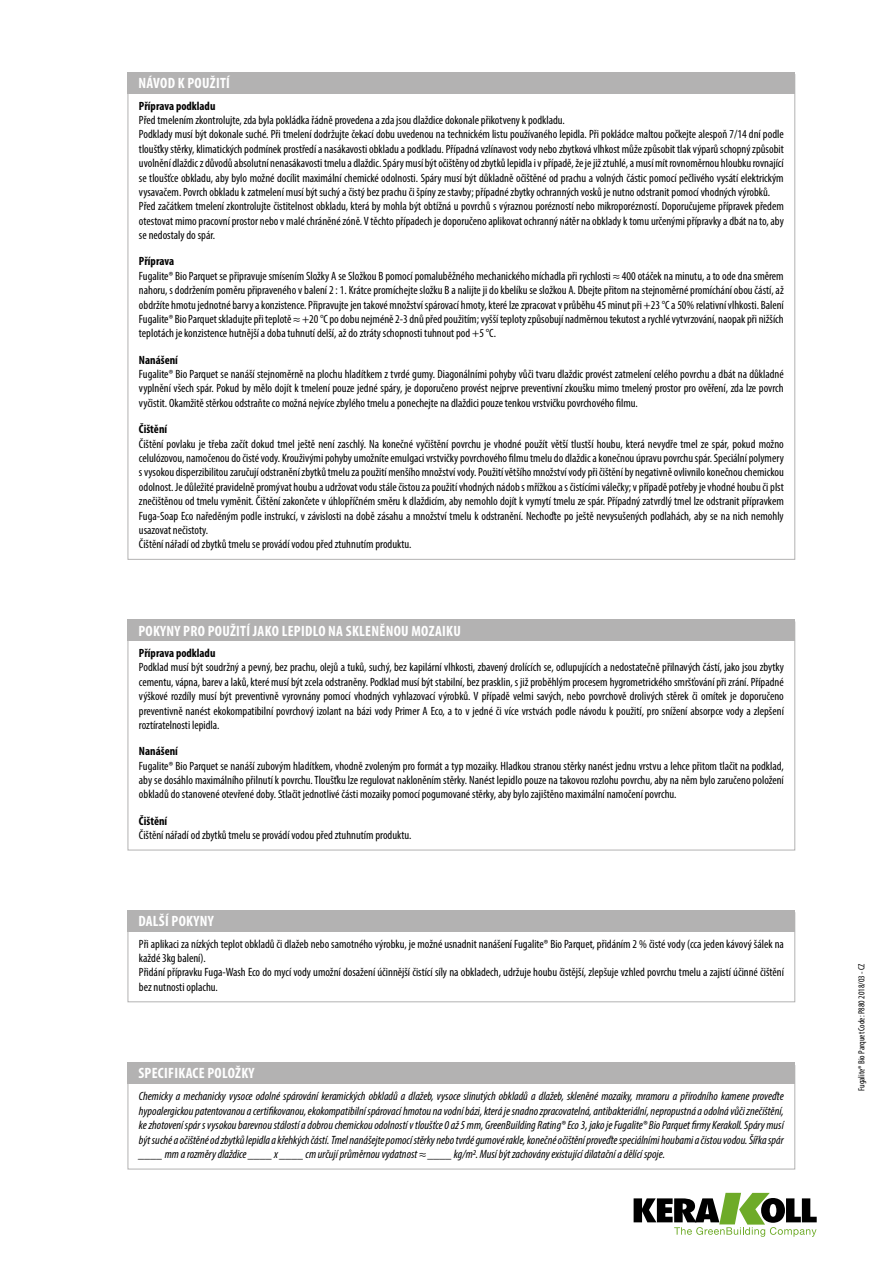
<style>
.page{position:relative;width:893px;height:1263px;background:#fff}
.page>*{position:absolute;margin:0;border:0;box-sizing:border-box;transform-origin:0 0}
.t1{font:700 condensed 15px "Myriad Pro";letter-spacing:.02em;color:#fff}
.t2{font:condensed 12px/14.4px "Myriad Pro";color:#000;text-align:justify}
.t3{font:italic condensed 12px/14.4px "Myriad Pro";color:#000;text-align:justify}
.t4{font:700 condensed 12px "Myriad Pro";color:#000}
.t5{font:condensed 9px "Myriad Pro";color:#000}
</style>
<div class="page">
<svg style="left:634px;top:1193px;width:183px;height:44px"></svg>
<div style="left:128px;top:72px;width:667px;height:21px;background:#b3b2b2"></div>
<div style="left:128px;top:912px;width:667px;height:90px;border:1px solid #b3b2b2"></div>
<div style="left:128px;top:910px;width:667px;height:21px;background:#b3b2b2"></div>
<div style="left:128px;top:1065px;width:667px;height:104px;border:1px solid #b3b2b2"></div>
<div style="left:128px;top:1062px;width:667px;height:21px;background:#b3b2b2"></div>
<div style="left:128px;top:619px;width:667px;height:22px;background:#b3b2b2"></div>
<p class="t1" style="left:138px;top:74px;width:93px">NÁVOD K POUŽITÍ</p>
<p class="t4" style="left:139px;top:98px;width:78px">Příprava podkladu</p>
<p class="t2" style="left:139px;top:113px;width:646px;text-align:left">Před tmelením zkontrolujte, zda byla pokládka řádně provedena a zda jsou dlaždice dokonale přikotveny k podkladu.<br>Podklady musí být dokonale suché. Při tmelení dodržujte čekací dobu uvedenou na technickém listu používaného lepidla. Při pokládce maltou počkejte alespoň 7/14 dní podle tloušťky stěrky, klimatických podmínek prostředí a nasákavosti obkladu a podkladu. Případná vzlínavost vody nebo zbytková vlhkost může způsobit tlak výparů schopný způsobit uvolnění dlaždic z důvodů absolutní nenasákavosti tmelu a dlaždic. Spáry musí být očištěny od zbytků lepidla i v případě, že je již ztuhlé, a musí mít rovnoměrnou hloubku rovnající se tloušťce obkladu, aby bylo možné docílit maximální chemické odolnosti. Spáry musí být důkladně očištěné od prachu a volných částic pomocí pečlivého vysátí elektrickým vysavačem. Povrch obkladu k zatmelení musí být suchý a čistý bez prachu či špíny ze stavby; případné zbytky ochranných vosků je nutno odstranit pomocí vhodných výrobků.<br>Před začátkem tmelení zkontrolujte čistitelnost obkladu, která by mohla být obtížná u povrchů s výraznou porézností nebo mikroporézností. Doporučujeme přípravek předem otestovat mimo pracovní prostor nebo v malé chráněné zóně. V těchto případech je doporučeno aplikovat ochranný nátěr na obklady k tomu určenými přípravky a dbát na to, aby se nedostaly do spár.</p>
<p class="t4" style="left:139px;top:254px;width:37px">Příprava</p>
<p class="t2" style="left:139px;top:268px;width:646px">Fugalite® Bio Parquet se připravuje smísením Složky A se Složkou B pomocí pomaluběžného mechanického míchadla při rychlosti ≈ 400 otáček na minutu, a to ode dna směrem nahoru, s dodržením poměru připraveného v balení 2 : 1. Krátce promíchejte složku B a nalijte ji do kbelíku se složkou A. Dbejte přitom na stejnoměrné promíchání obou částí, až obdržíte hmotu jednotné barvy a konzistence. Připravujte jen takové množství spárovací hmoty, které lze zpracovat v průběhu 45 minut při +23 °C a 50% relativní vlhkosti. Balení Fugalite® Bio Parquet skladujte při teplotě ≈ +20 °C po dobu nejméně 2-3 dnů před použitím; vyšší teploty způsobují nadměrnou tekutost a rychlé vytvrzování, naopak při nižších teplotách je konzistence hutnější a doba tuhnutí delší, až do ztráty schopnosti tuhnout pod +5 °C.</p>
<p class="t4" style="left:139px;top:352px;width:40px">Nanášení</p>
<p class="t2" style="left:139px;top:367px;width:646px">Fugalite® Bio Parquet se nanáší stejnoměrně na plochu hladítkem z tvrdé gumy. Diagonálními pohyby vůči tvaru dlaždic provést zatmelení celého povrchu a dbát na důkladné vyplnění všech spár. Pokud by mělo dojít k tmelení pouze jedné spáry, je doporučeno provést nejprve preventivní zkoušku mimo tmelený prostor pro ověření, zda lze povrch vyčistit. Okamžitě stěrkou odstraňte co možná nejvíce zbylého tmelu a ponechejte na dlaždici pouze tenkou vrstvičku povrchového filmu.</p>
<p class="t4" style="left:139px;top:422px;width:30px">Čištění</p>
<p class="t2" style="left:139px;top:436px;width:646px;text-align:left">Čištění povlaku je třeba začít dokud tmel ještě není zaschlý. Na konečné vyčištění povrchu je vhodné použít větší tlustší houbu, která nevydře tmel ze spár, pokud možno celulózovou, namočenou do čisté vody. Krouživými pohyby umožníte emulgaci vrstvičky povrchového filmu tmelu do dlaždic a konečnou úpravu povrchu spár. Speciální polymery s vysokou disperzibilitou zaručují odstranění zbytků tmelu za použití menšího množství vody. Použití většího množství vody při čištění by negativně ovlivnilo konečnou chemickou odolnost. Je důležité pravidelně promývat houbu a udržovat vodu stále čistou za použití vhodných nádob s mřížkou a s čistícími válečky; v případě potřeby je vhodné houbu či plst znečištěnou od tmelu vyměnit. Čištění zakončete v úhlopříčném směru k dlaždicím, aby nemohlo dojít k vymytí tmelu ze spár. Případný zatvrdlý tmel lze odstranit přípravkem Fuga-Soap Eco naředěným podle instrukcí, v závislosti na době zásahu a množství tmelu k odstranění. Nechoďte po ještě nevysušených podlahách, aby se na nich nemohly usazovat nečistoty.<br>Čištění nářadí od zbytků tmelu se provádí vodou před ztuhnutím produktu.</p>
<p class="t1" style="left:138px;top:621px;width:324px">POKYNY PRO POUŽITÍ JAKO LEPIDLO NA SKLENĚNOU MOZAIKU</p>
<p class="t4" style="left:139px;top:645px;width:78px">Příprava podkladu</p>
<p class="t2" style="left:139px;top:660px;width:646px">Podklad musí být soudržný a pevný, bez prachu, olejů a tuků, suchý, bez kapilární vlhkosti, zbavený drolících se, odlupujících a nedostatečně přilnavých částí, jako jsou zbytky cementu, vápna, barev a laků, které musí být zcela odstraněny. Podklad musí být stabilní, bez prasklin, s již proběhlým procesem hygrometrického smršťování při zrání. Případné výškové rozdíly musí být preventivně vyrovnány pomocí vhodných vyhlazovací výrobků. V případě velmi savých, nebo povrchově drolivých stěrek či omítek je doporučeno preventivně nanést ekokompatibilní povrchový izolant na bázi vody Primer A Eco, a to v jedné či více vrstvách podle návodu k použití, pro snížení absorpce vody a zlepšení roztíratelnosti lepidla.</p>
<p class="t4" style="left:139px;top:744px;width:40px">Nanášení</p>
<p class="t2" style="left:139px;top:758px;width:646px">Fugalite® Bio Parquet se nanáší zubovým hladítkem, vhodně zvoleným pro formát a typ mozaiky. Hladkou stranou stěrky nanést jednu vrstvu a lehce přitom tlačit na podklad, aby se dosáhlo maximálního přilnutí k povrchu. Tloušťku lze regulovat nakloněním stěrky. Nanést lepidlo pouze na takovou rozlohu povrchu, aby na něm bylo zaručeno položení obkladů do stanovené otevřené doby. Stlačit jednotlivé části mozaiky pomocí pogumované stěrky, aby bylo zajištěno maximální namočení povrchu.</p>
<p class="t4" style="left:139px;top:813px;width:30px">Čištění</p>
<p class="t2" style="left:139px;top:828px;width:274px">Čištění nářadí od zbytků tmelu se provádí vodou před ztuhnutím produktu.</p>
<p class="t1" style="left:138px;top:912px;width:77px">DALŠÍ POKYNY</p>
<p class="t2" style="left:139px;top:936px;width:646px;text-align:left">Při aplikaci za nízkých teplot obkladů či dlažeb nebo samotného výrobku, je možné usnadnit nanášení Fugalite® Bio Parquet, přidáním 2 % čisté vody (cca jeden kávový šálek na každé 3kg balení).<br>Přidání přípravku Fuga-Wash Eco do mycí vody umožní dosažení účinnější čistící síly na obkladech, udržuje houbu čistější, zlepšuje vzhled povrchu tmelu a zajistí účinné čištění bez nutnosti oplachu.</p>
<p class="t1" style="left:138px;top:1064px;width:118px">SPECIFIKACE POLOŽKY</p>
<p class="t3" style="left:139px;top:1089px;width:646px">Chemicky a mechanicky vysoce odolné spárování keramických obkladů a dlažeb, vysoce slinutých obkladů a dlažeb, skleněné mozaiky, mramoru a přírodního kamene proveďte hypoalergickou patentovanou a certifikovanou, ekokompatibilní spárovací hmotou na vodní bázi, která je snadno zpracovatelná, antibakteriální, nepropustná a odolná vůči znečištění, ke zhotovení spár s vysokou barevnou stálostí a dobrou chemickou odolností v tloušťce 0 až 5 mm, GreenBuilding Rating® Eco 3, jako je Fugalite® Bio Parquet firmy Kerakoll. Spáry musí být suché a očištěné od zbytků lepidla a křehkých částí. Tmel nanášejte pomocí stěrky nebo tvrdé gumové rakle, konečné očištění proveďte speciálními houbami a čistou vodou. Šířka spár ____ mm a rozměry dlaždice ____ x ____ cm určují průměrnou vydatnost ≈ ____ kg/m2. Musí být zachovány existující dilatační a dělící spoje.</p>
<p class="t5" style="left:856px;top:1091px;width:129px;rotate:-90deg">Fugalite® Bio Parquet Code: P880 2018/03 - CZ</p>
</div>
